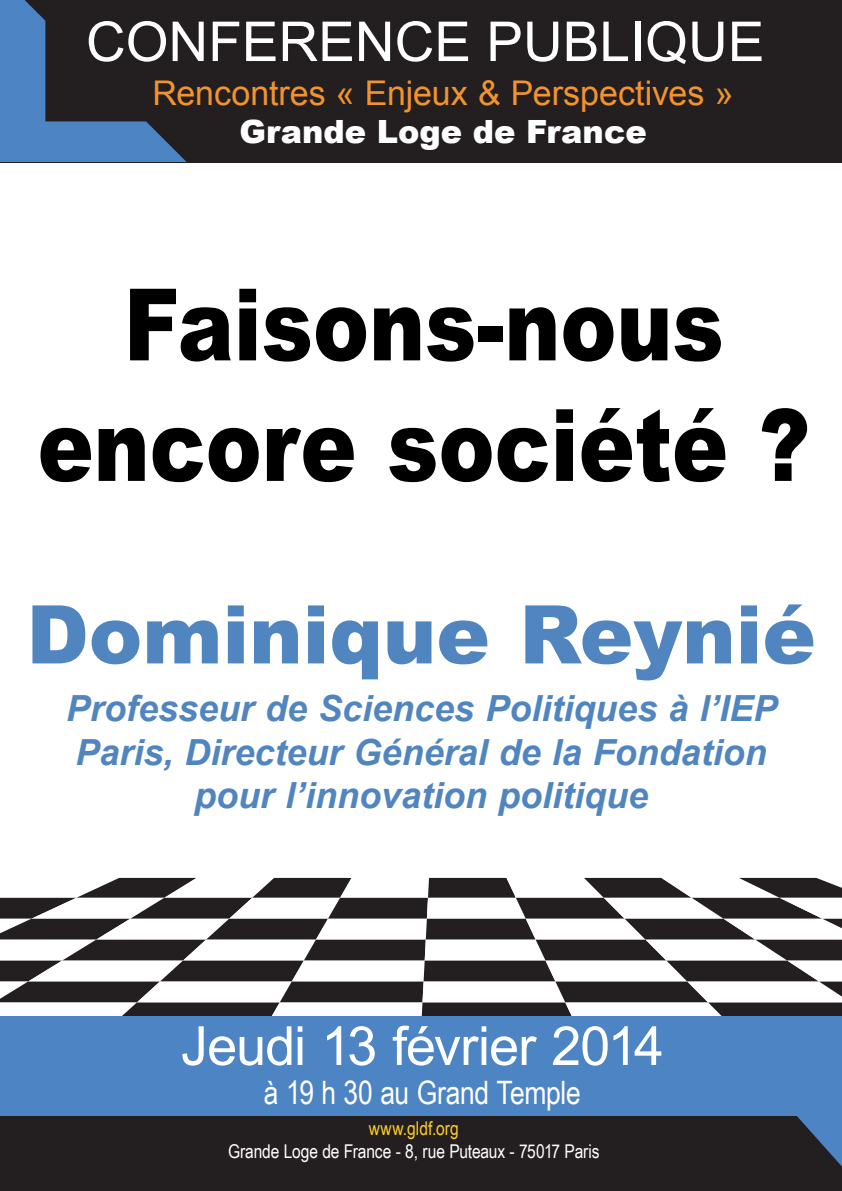
<style>
.page{position:relative;width:842px;height:1191px;background:#fff}
.page>*{position:absolute;margin:0;border:0;box-sizing:border-box;transform-origin:0 0}
.Normal_e{font:900 100px "Arial";color:#000;scale:.84 1}
.Normal_e-2{font:900 81px "Arial";color:#5185c0}
.t1{font:55px "Arial";color:#fff}
.t2{font:54px "Arial";letter-spacing:-.02em;color:#fff}
.Normal_e-3{font:italic 700 36px/43.4px "Arial";color:#5185c0;text-align:center}
.t3{font:34px "Arial";color:#f2932e}
.t4{font:32.3px "Arial Narrow";letter-spacing:-.01em;color:#fff}
.t5{font:900 32px "Arial";color:#fff}
.t6{font:19px "Arial Narrow";letter-spacing:-.01em;color:#fff}
.t7{font:19px "Arial Narrow";letter-spacing:.005em;color:#ffcf24}
</style>
<div class="page">
<div style="left:0;top:0;width:842px;height:162px;background:#231f20"></div>
<svg style="left:0;top:0;width:187px;height:162px"></svg>
<div style="left:0;top:1016px;width:842px;height:175px;background:#231f20"></div>
<svg style="left:0;top:878px;width:842px;height:288px"></svg>
<p class="t1" style="left:86px;top:6px;width:680px">CONFERENCE PUBLIQUE</p>
<p class="t3" style="left:152px;top:70px;width:583px">Rencontres « Enjeux &amp; Perspectives »</p>
<p class="t5" style="left:239px;top:108px;width:409px">Grande Loge de France</p>
<p class="Normal_e" style="left:124px;top:252px;width:716px">Faisons-nous</p>
<p class="Normal_e" style="left:38px;top:372px;width:921px">encore société ?</p>
<p class="Normal_e-2" style="left:26px;top:575px;width:791px">Dominique Reynié</p>
<p class="Normal_e-3" style="left:66px;top:688px;width:713px">Professeur de Sciences Politiques à l’IEP<br>Paris, Directeur Général de la Fondation pour l’innovation politique</p>
<p class="t2" style="left:181px;top:1010px;width:484px">Jeudi 13 février 2014</p>
<p class="t4" style="left:264px;top:1068px;width:318px">à 19 h 30 au Grand Temple</p>
<p class="t7" style="left:369px;top:1114px;width:92px">www.gldf.org</p>
<p class="t6" style="left:228px;top:1137px;width:373px">Grande Loge de France - 8, rue Puteaux - 75017 Paris</p>
</div>
